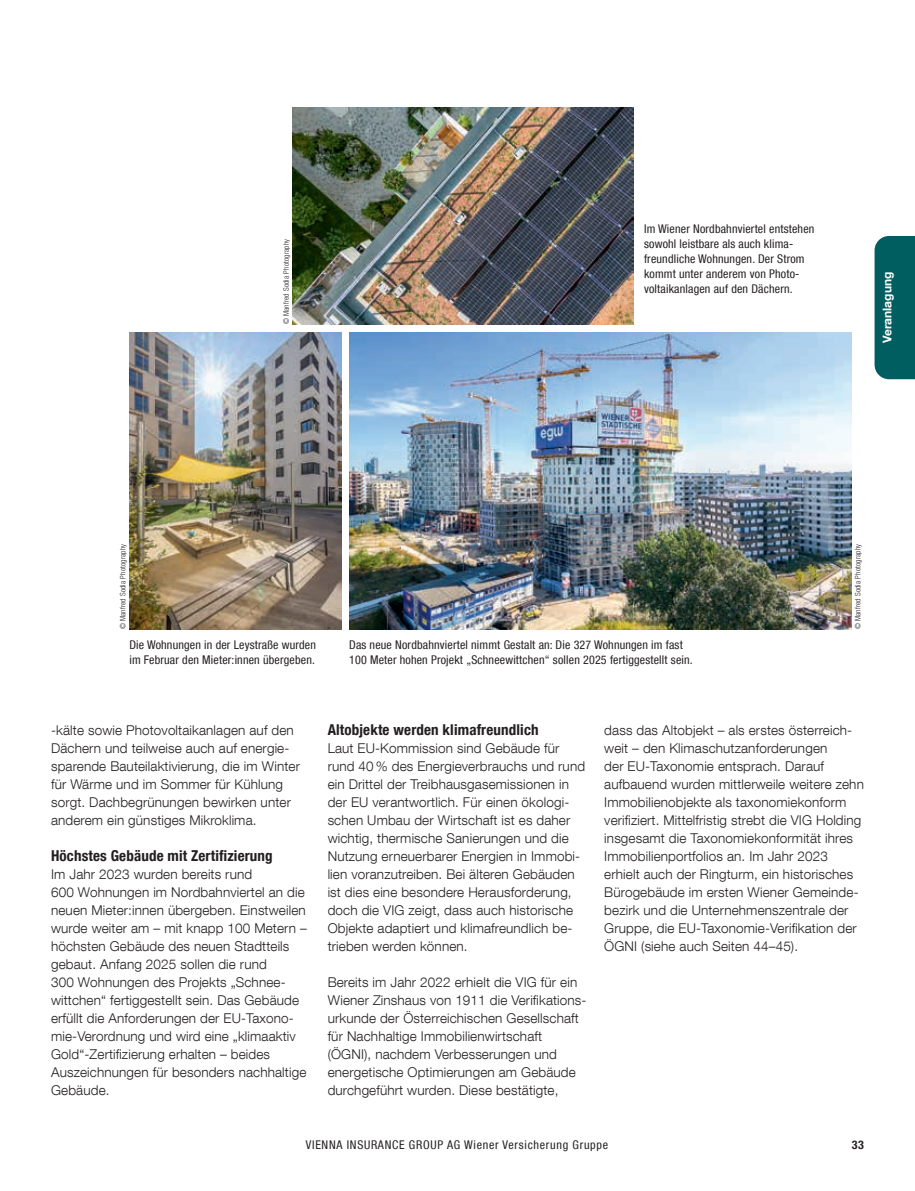
<style>
.page{position:relative;width:915px;height:1191px;background:#fff}
.page>*{position:absolute;margin:0;border:0;box-sizing:border-box;transform-origin:0 0}
.t1{font:700 condensed 15px "Helvetica Neue LT Com";letter-spacing:.01em;color:#231f20}
.t2{font:300 13.5px/18px "Helvetica Neue LT Com";letter-spacing:.01em;color:#231f20}
.t3{font:condensed 12px/15px "Helvetica Neue LT Com";letter-spacing:.015em;color:#231f20}
.t4{font:condensed 12px "Helvetica Neue LT Com";letter-spacing:.06em;color:#231f20}
.t5{font:700 12px "Helvetica Neue LT Com";color:#fff}
.t6{font:700 condensed 12px "Helvetica Neue LT Com";color:#231f20}
.t7{font:300 condensed 7.5px "Helvetica Neue LT Com";letter-spacing:.02em;color:#231f20}
</style>
<div class="page">
<img style="left:129px;top:332px;width:212px;height:297px">
<img style="left:350px;top:332px;width:501px;height:297px">
<img style="left:292px;top:107px;width:341px;height:217px">
<div style="left:874px;top:236px;width:40px;height:143px;background:#005e60"></div>
<p class="t7" style="left:282px;top:324px;width:87px;rotate:-90deg">© Manfred Sodia Photography</p>
<p class="t3" style="left:643px;top:221px;width:172px">Im Wiener Nordbahnviertel entstehen sowohl leistbare als auch klima&shy;freundliche Wohnungen. Der Strom kommt unter anderem von Photo&shy;voltaikanlagen auf den Dächern.</p>
<p class="t5" style="left:879px;top:343px;width:73px;rotate:-90deg">Veranlagung</p>
<p class="t7" style="left:119px;top:629px;width:87px;rotate:-90deg">© Manfred Sodia Photography</p>
<p class="t7" style="left:853px;top:629px;width:87px;rotate:-90deg">© Manfred Sodia Photography</p>
<p class="t3" style="left:129px;top:637px;width:188px">Die Wohnungen in der Leystraße wurden im Februar den Mieter:innen übergeben.</p>
<p class="t3" style="left:349px;top:637px;width:345px">Das neue Nordbahnviertel nimmt Gestalt an: Die 327 Wohnungen im fast<br>100 Meter hohen Projekt „Schneewittchen“ sollen 2025 fertiggestellt sein.</p>
<p class="t2" style="left:51px;top:721px;width:250px">-kälte sowie Photovoltaikanlagen auf den Dächern und teilweise auch auf energie&shy;sparende Bauteilaktivierung, die im Winter für Wärme und im Sommer für Kühlung sorgt. Dachbegrünungen bewirken unter anderem ein günstiges Mikroklima.</p>
<p class="t1" style="left:51px;top:847px;width:223px">Höchstes Gebäude mit Zertifizierung</p>
<p class="t2" style="left:51px;top:865px;width:257px">Im Jahr 2023 wurden bereits rund<br>600 Wohnungen im Nordbahnviertel an die neuen Mieter:innen übergeben. Einstweilen wurde weiter am – mit knapp 100 Metern – höchsten Gebäude des neuen Stadtteils gebaut. Anfang 2025 sollen die rund<br>300 Wohnungen des Projekts „Schnee&shy;wittchen“ fertiggestellt sein. Das Gebäude erfüllt die Anforderungen der EU-Taxono&shy;mie-Verordnung und wird eine „klimaaktiv Gold“--Zertifizierung erhalten – beides Auszeichnungen für besonders nachhaltige Gebäude.</p>
<p class="t1" style="left:327px;top:721px;width:212px">Altobjekte werden klimafreundlich</p>
<p class="t2" style="left:327px;top:739px;width:259px">Laut EU-Kommission sind Gebäude für rund 40% des Energieverbrauchs und rund ein Drittel der Treibhausgas-emissionen in der EU verantwortlich. Für einen ökologi&shy;schen Umbau der Wirtschaft ist es daher wichtig, thermische Sanierungen und die Nutzung erneuerbarer Energien in Immobi&shy;lien voranzutreiben. Bei älteren Gebäuden ist dies eine besondere Herausforderung, doch die VIG zeigt, dass auch historische Objekte adaptiert und klima-freundlich be&shy;trieben werden können.</p>
<p class="t2" style="left:327px;top:973px;width:260px">Bereits im Jahr 2022 erhielt die VIG für ein Wiener Zinshaus von 1911 die Verifikations&shy;urkunde der Österreichischen Gesellschaft für Nachhaltige Immobilienwirtschaft (ÖGNI), nachdem Verbesserungen und energetische Optimierungen am Gebäude durchgeführt wurden. Diese bestätigte,</p>
<p class="t2" style="left:604px;top:721px;width:261px">dass das Altobjekt – als erstes österreich&shy;weit – den Klimaschutzanforderungen<br>der EU-Taxonomie entsprach. Darauf aufbauend wurden mittlerweile weitere zehn Immobilienobjekte als taxonomiekonform verifiziert. Mittelfristig strebt die VIG Holding insgesamt die -Taxonomiekonformität ihres Immobilienportfolios an. Im Jahr 2023 erhielt auch der Ringturm, ein historisches Bürogebäude im ersten Wiener Gemeinde&shy;bezirk und die Unternehmenszentrale der Gruppe, die EU-Taxonomie-Verifikation der ÖGNI (-siehe auch Seiten 44–45).</p>
<p class="t4" style="left:306px;top:1137px;width:304px">VIENNA INSURANCE GROUP AG Wiener Versicherung Gruppe</p>
<p class="t6" style="left:851px;top:1137px;width:14px">33</p>
</div>
